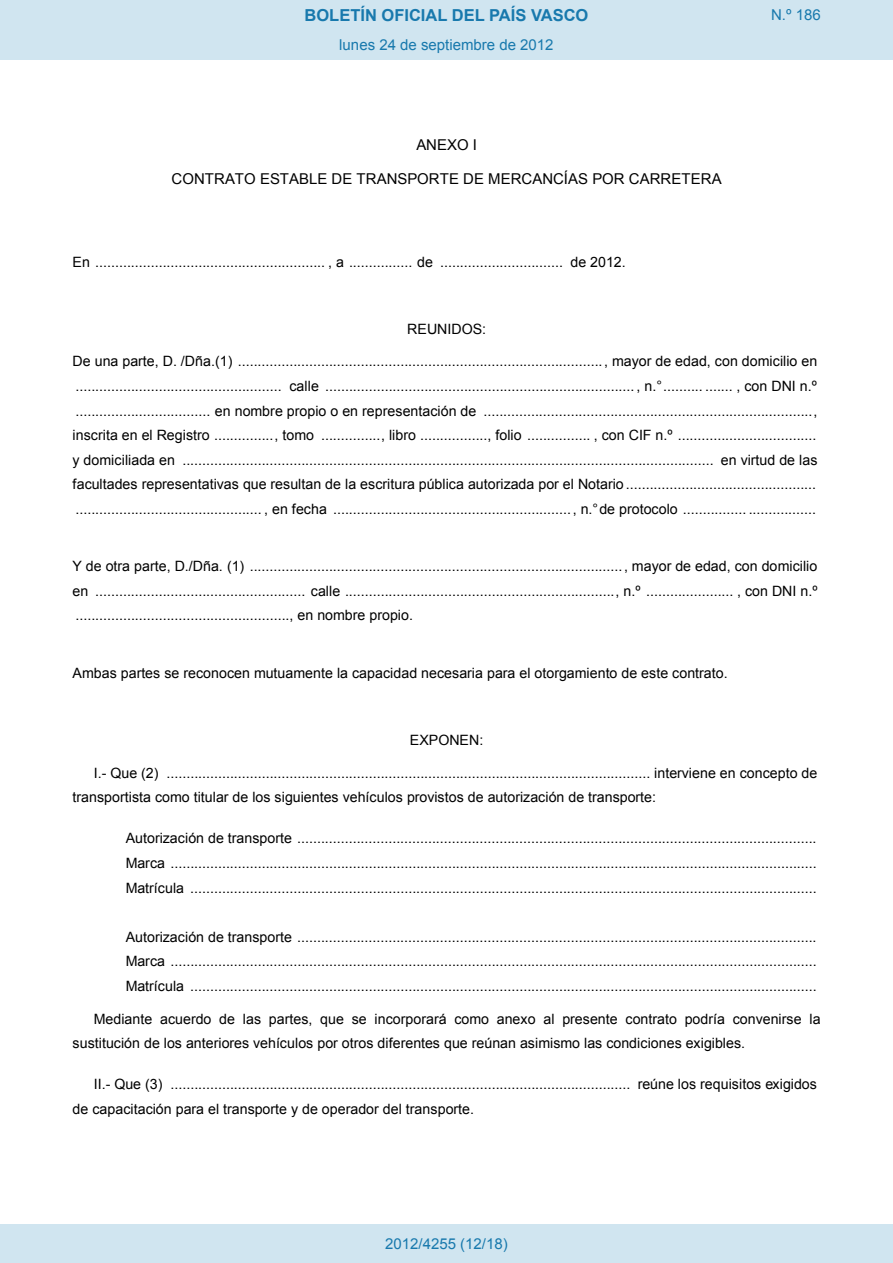
<style>
.page{position:relative;width:893px;height:1263px;background:#fff}
.page>*{position:absolute;margin:0;border:0;box-sizing:border-box;transform-origin:0 0}
.t1{font:700 16.5px "Arial";color:#1879ad}
.t2{font:15px "Arial";color:#000}
.Paginacion_Centro{font:15px "Arial";color:#1879ad}
.t3{font:14.25px/24.6px "Arial";color:#000;text-align:justify}
</style>
<div class="page">
<div style="left:0;top:0;width:893px;height:60px;background:#d0e5f0"></div>
<div style="left:0;top:1225px;width:893px;height:38px;background:#d0e5f0"></div>
<p class="t1" style="left:305px;top:4px;width:285px">BOLETÍN OFICIAL DEL PAÍS VASCO</p>
<p class="Paginacion_Centro" style="left:771px;top:5px;width:51px">N.º 186</p>
<p class="Paginacion_Centro" style="left:339px;top:35px;width:216px">lunes 24 de septiembre de 2012</p>
<p class="t2" style="left:416px;top:135px;width:62px">ANEXO I</p>
<p class="t2" style="left:172px;top:169px;width:551px">CONTRATO ESTABLE DE TRANSPORTE DE MERCANCÍAS POR CARRETERA</p>
<p class="t3" style="left:73px;top:249px;width:555px">En .......................................................... , a ................ de ............................... de 2012.</p>
<p class="t3" style="left:407px;top:317px;width:81px">REUNIDOS:</p>
<p class="t3" style="left:73px;top:349px;width:746px">De una parte, D. /Dña.(1) ............................................................................................, mayor de edad, con domicilio en .................................................... calle .............................................................................. , n.° .......... ....... , con DNI n.º .................................. en nombre propio o en representación de ..................................................................................., inscrita en el Registro ..............., tomo ..............., libro ................., folio ................ , con CIF n.º ................................... y domiciliada en ...................................................................................................................................... en virtud de las facultades representativas que resultan de la escritura pública autorizada por el Notario ................................................ ............................................... , en fecha ............................................................, n.° de protocolo ................ .................</p>
<p class="t3" style="left:73px;top:554px;width:746px">Y de otra parte, D./Dña. (1) .............................................................................................., mayor de edad, con domicilio en ..................................................... calle ...................................................................., n.º ...................... , con DNI n.º ......................................................, en nombre propio.</p>
<p class="t3" style="left:73px;top:661px;width:657px">Ambas partes se reconocen mutuamente la capacidad necesaria para el otorgamiento de este contrato.</p>
<p class="t3" style="left:410px;top:728px;width:75px">EXPONEN:</p>
<p class="t3" style="left:73px;top:760px;width:746px;text-indent:21px">I.- Que (2) .......................................................................................................................... interviene en concepto de transportista como titular de los siguientes vehículos provistos de autorización de transporte:</p>
<p class="t3" style="left:126px;top:826px;width:693px">Autorización de transporte ...................................................................................................................................<br>Marca ...................................................................................................................................................................<br>Matrícula ..............................................................................................................................................................</p>
<p class="t3" style="left:126px;top:924px;width:693px">Autorización de transporte ...................................................................................................................................<br>Marca ...................................................................................................................................................................<br>Matrícula ..............................................................................................................................................................</p>
<p class="t3" style="left:73px;top:1006px;width:750px;text-indent:21px">Mediante acuerdo de las partes, que se incorporará como anexo al presente contrato podría convenirse la sustitución de los anteriores vehículos por otros diferentes que reúnan asimismo las condiciones exigibles.</p>
<p class="t3" style="left:73px;top:1072px;width:746px;text-indent:21px">II.- Que (3) .................................................................................................................... reúne los requisitos exigidos de capacitación para el transporte y de operador del transporte.</p>
<p class="Paginacion_Centro" style="left:385px;top:1234px;width:124px">2012/4255 (12/18)</p>
</div>
